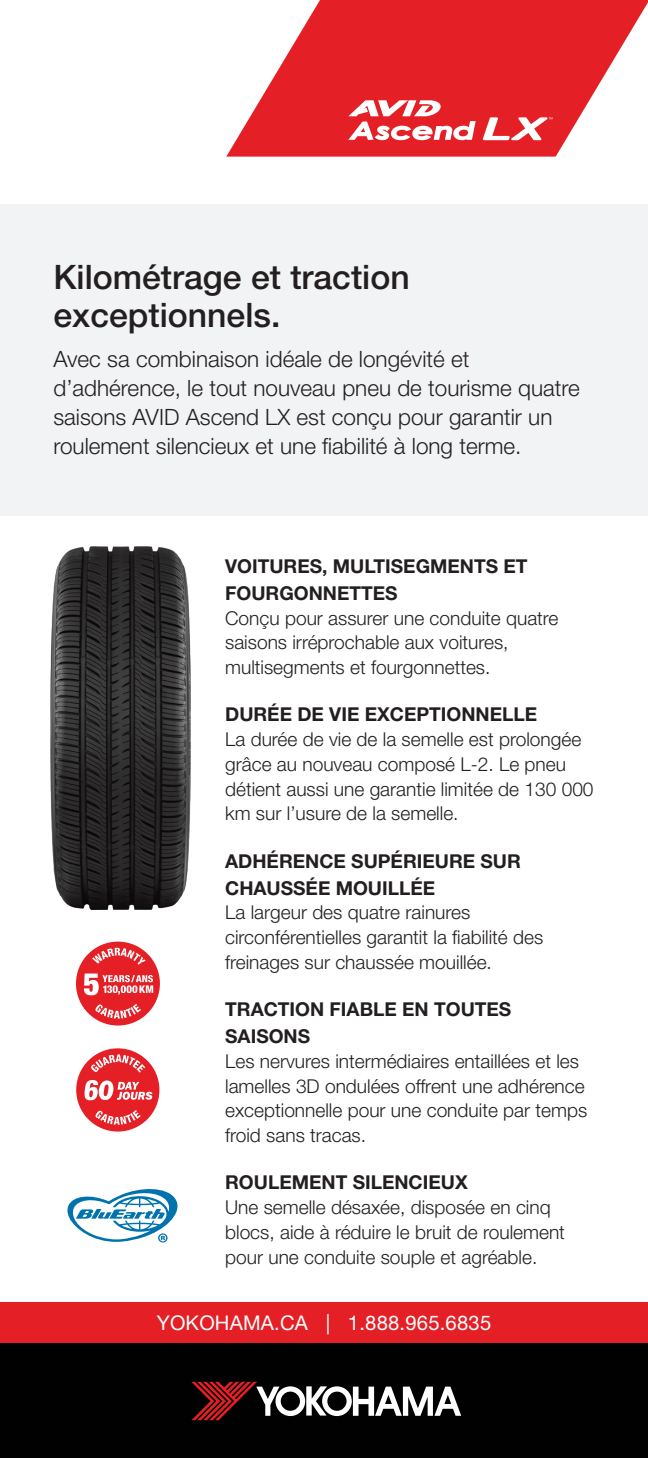
<style>
.page{position:relative;width:648px;height:1458px;background:#fff}
.page>*{position:absolute;margin:0;border:0;box-sizing:border-box;transform-origin:0 0}
.Big_Subtitles{font:500 33.75px/38.2px "Helvetica Neue LT Std";color:#231f20}
.t1{font:300 22.5px/29.2px "Helvetica Neue LT Std";color:#231f20}
.t2{font:20.25px "Helvetica Neue LT Std";letter-spacing:.01em;color:#fff}
.t3{font:300 19.12px/24.8px "Helvetica Neue LT Std";color:#231f20}
.Subtitles{font:700 19.12px/27px "Helvetica Neue LT Std";color:#231f20}
</style>
<div class="page">
<svg style="left:226px;top:0;width:422px;height:157px;fill:#e41f25"></svg>
<div style="left:0;top:1337px;width:648px;height:121px;background:#010101"></div>
<div style="left:0;top:1303px;width:648px;height:40px;background:#e41f25"></div>
<img style="left:50px;top:547px;width:140px;height:363px">
<svg style="left:348px;top:100px;width:128px;height:40px"></svg>
<svg style="left:483px;top:117px;width:70px;height:23px"></svg>
<div style="left:0;top:204px;width:648px;height:311px;background:#f2f3f4"></div>
<svg style="left:191px;top:1382px;width:270px;height:38px"></svg>
<div style="left:76px;top:942px;width:84px;height:84px;background:#e41f25;border-radius:50%"></div>
<svg style="left:95px;top:1004px;width:46px;height:15px"></svg>
<svg style="left:92px;top:948px;width:54px;height:17px"></svg>
<svg style="left:84px;top:974px;width:69px;height:21px"></svg>
<svg style="left:67px;top:1189px;width:111px;height:54px"></svg>
<div style="left:76px;top:1048px;width:83px;height:84px;background:#e41f25;border-radius:50%"></div>
<svg style="left:95px;top:1110px;width:46px;height:15px"></svg>
<svg style="left:90px;top:1054px;width:55px;height:19px"></svg>
<svg style="left:84px;top:1080px;width:69px;height:20px"></svg>
<p class="Big_Subtitles" style="left:53px;top:258px;width:358px">Kilométrage et traction exceptionnels.</p>
<p class="t1" style="left:53px;top:344px;width:528px">Avec sa combinaison idéale de longévité et d’adhérence, le tout nouveau pneu de tourisme quatre saisons AVID Ascend LX est conçu pour garantir un roulement silencieux et une fiabilité à long terme.</p>
<p class="Subtitles" style="left:225px;top:552px;width:304px">VOITURES, MULTISEGMENTS ET<br>FOURGONNETTES</p>
<p class="t3" style="left:225px;top:605px;width:335px">Conçu pour assurer une conduite quatre saisons irréprochable aux voitures, multisegments et fourgonnettes.</p>
<p class="Subtitles" style="left:225px;top:701px;width:314px">DURÉE DE VIE EXCEPTIONNELLE</p>
<p class="t3" style="left:225px;top:727px;width:370px">La durée de vie de la semelle est prolongée grâce au nouveau composé L-2. Le pneu détient aussi une garantie limitée de 130 000 km sur l’usure de la semelle.</p>
<p class="Subtitles" style="left:225px;top:847px;width:297px">ADHÉRENCE SUPÉRIEURE SUR<br>CHAUSSÉE MOUILLÉE</p>
<p class="t3" style="left:225px;top:900px;width:320px">La largeur des quatre rainures circonférentielles garantit la fiabilité des freinages sur chaussée mouillée.</p>
<p class="Subtitles" style="left:225px;top:995px;width:288px">TRACTION FIABLE EN TOUTES<br>SAISONS</p>
<p class="t3" style="left:225px;top:1048px;width:364px">Les nervures intermédiaires entaillées et les lamelles 3D ondulées offrent une adhérence exceptionnelle pour une conduite par temps froid sans tracas.</p>
<p class="Subtitles" style="left:225px;top:1169px;width:244px">ROULEMENT SILENCIEUX</p>
<p class="t3" style="left:225px;top:1195px;width:341px">Une semelle désaxée, disposée en cinq blocs, aide à réduire le bruit de roulement pour une conduite souple et agréable.</p>
<p class="t2" style="left:157px;top:1311px;width:336px">YOKOHAMA.CA | 1.888.965.6835</p>
</div>
